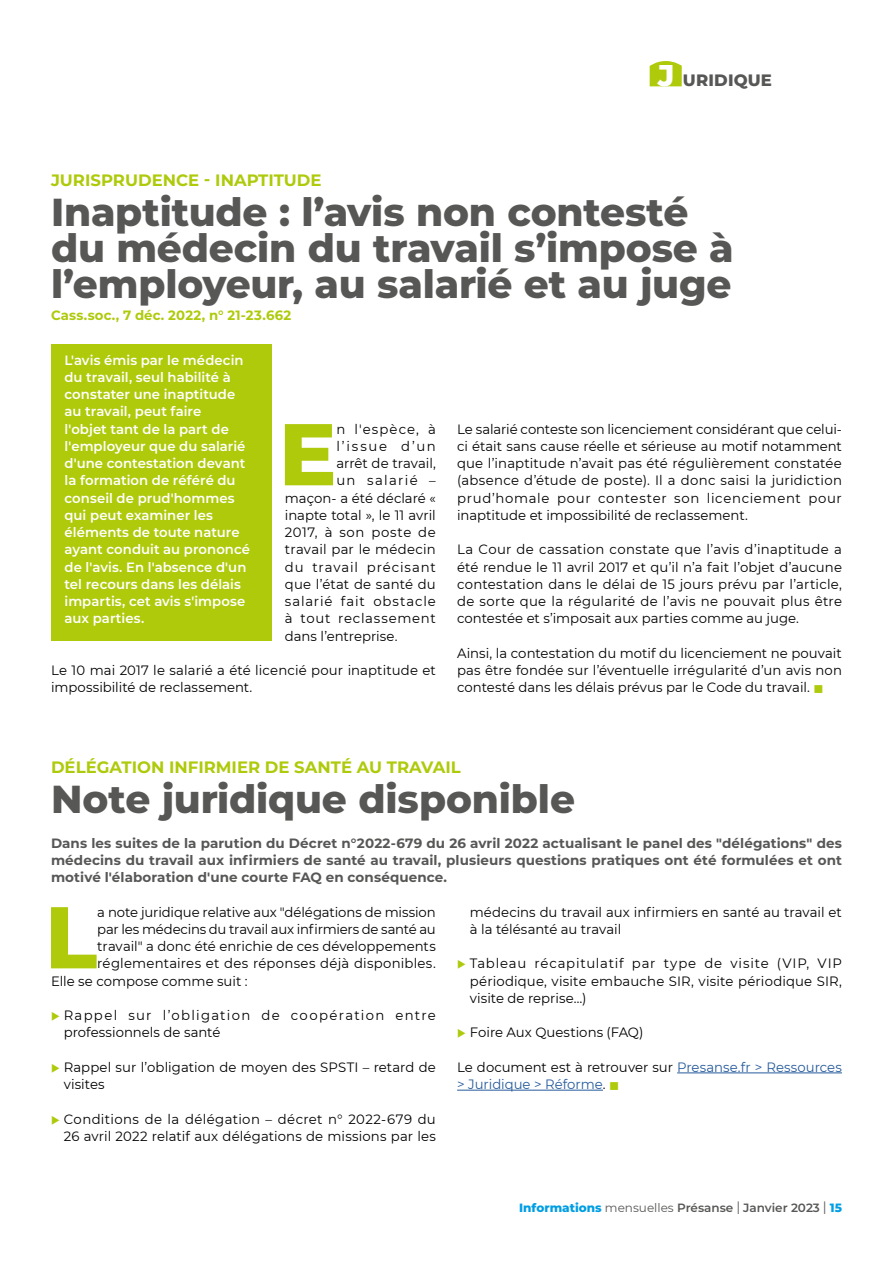
<style>
.page{position:relative;width:893px;height:1263px;background:#fff}
.page>*{position:absolute;margin:0;border:0;box-sizing:border-box;transform-origin:0 0}
.t1{font:800 87.45px "Montserrat";color:#afca0b}
.t2{font:800 39px/36px "Montserrat";letter-spacing:-.005em;color:#575756}
.t3{font:700 16.5px "Montserrat";color:#afca0b}
.t4{font:800 16.5px "Montserrat";letter-spacing:.01em;color:#575756}
.t5{font:13.5px/17.2px "Montserrat";letter-spacing:.005em;color:#000;text-align:justify}
.t6{font:600 13.5px/17.2px "Montserrat";letter-spacing:.005em;color:#fff}
.t7{font:700 13.5px/17.2px "Montserrat";letter-spacing:.005em;color:#575756;text-align:justify}
.t8{font:13.5px/17.2px "Montserrat";color:#265b9b}
.t9{font:13.5px/17.2px "Montserrat";letter-spacing:.09em;color:#000}
.t10{font:13.5px "Montserrat";letter-spacing:-.02em;color:#000}
.t11{font:13.5px "Montserrat";letter-spacing:.065em;color:#000}
.t12{font:700 13.5px "Montserrat";letter-spacing:.015em;color:#afca0b}
.t13{font:13.5px "Montserrat";letter-spacing:.055em;color:#000}
.t14{font:13.5px "Montserrat";letter-spacing:.05em;color:#000}
.t15{font:13.5px "Montserrat";letter-spacing:.095em;color:#000}
.t16{font:600 12px "Montserrat";color:#575756}
.s1{font-size:30px;color:#fff}
.s2{color:#afca0b}
.s3{color:#000}
.s4{font-weight:800;color:#009ee4}
.s5{font-weight:400}
.s6{font-weight:400;font-size:16.8px}
</style>
<div class="page">
<svg style="left:650px;top:61px;width:32px;height:25px"></svg>
<div style="left:52px;top:344px;width:220px;height:297px;background:#afca0b"></div>
<hr style="left:677px;top:1072px;width:165px;height:1px;background:#265b9b">
<hr style="left:457px;top:1090px;width:146px;height:1px;background:#265b9b">
<p class="t4" style="left:658px;top:72px;width:116px"><span class="s1">J</span> URIDIQUE</p>
<p class="t3" style="left:51px;top:171px;width:272px">JURISPRUDENCE - INAPTITUDE</p>
<h2 class="t2" style="left:51px;top:197px;width:684px">Inaptitude : l’avis non contesté du médecin du travail s’impose à l’employeur, au salarié et au juge</h2>
<p class="t12" style="left:51px;top:308px;width:242px">Cass.soc., 7 déc. 2022, n° 21-23.662</p>
<p class="t6" style="left:65px;top:352px;width:187px">L'avis émis par le médecin du travail, seul habilité à constater une inaptitude au travail, peut faire<br>l'objet tant de la part de l'employeur que du salarié d'une contestation devant la formation de référé du conseil de prud'hommes qui peut examiner les éléments de toute nature ayant conduit au prononcé de l'avis. En l'absence d'un tel recours dans les délais impartis, cet avis s'impose aux parties.</p>
<h1 class="t1" style="left:279px;top:415px;width:59px">E</h1>
<p class="t5" style="left:336px;top:421px;width:101px">n l'espèce, à</p>
<p class="t5" style="left:457px;top:421px;width:386px">Le salarié conteste son licenciement considérant que celui&shy;ci était sans cause réelle et sérieuse au motif notamment que l’inaptitude n’avait pas été régulièrement constatée (absence d’étude de poste). Il a donc saisi la juridiction prud’homale pour contester son licenciement pour inaptitude et impossibilité de reclassement.</p>
<p class="t5" style="left:457px;top:542px;width:386px">La Cour de cassation constate que l’avis d’inaptitude a été rendue le 11 avril 2017 et qu’il n’a fait l’objet d’aucune contestation dans le délai de 15 jours prévu par l’article, de sorte que la régularité de l’avis ne pouvait plus être contestée et s’imposait aux parties comme au juge.</p>
<p class="t5" style="left:457px;top:646px;width:386px">Ainsi, la contestation du motif du licenciement ne pouvait pas être fondée sur l’éventuelle irrégularité d’un avis non contesté dans les délais prévus par le Code du travail. <span class="s2">■</span></p>
<p class="t5" style="left:336px;top:439px;width:101px">l’issue d’un</p>
<p class="t5" style="left:336px;top:456px;width:101px">arrêt de travail,</p>
<p class="t15" style="left:336px;top:475px;width:101px">un salarié –</p>
<p class="t5" style="left:285px;top:490px;width:152px">maçon- a été déclaré «</p>
<p class="t5" style="left:285px;top:508px;width:152px">inapte total », le 11 avril</p>
<p class="t14" style="left:285px;top:527px;width:152px">2017, à son poste de</p>
<p class="t5" style="left:285px;top:542px;width:152px">travail par le médecin</p>
<p class="t11" style="left:285px;top:561px;width:152px">du travail précisant</p>
<p class="t5" style="left:285px;top:577px;width:152px">que l’état de santé du</p>
<p class="t11" style="left:285px;top:596px;width:152px">salarié fait obstacle</p>
<p class="t13" style="left:285px;top:613px;width:152px">à tout reclassement</p>
<p class="t5" style="left:285px;top:628px;width:114px">dans l’entreprise.</p>
<p class="t5" style="left:51px;top:663px;width:386px">Le 10 mai 2017 le salarié a été licencié pour inaptitude et impossibilité de reclassement.</p>
<p class="t3" style="left:51px;top:758px;width:411px">DÉLÉGATION INFIRMIER DE SANTÉ AU TRAVAIL</p>
<h2 class="t2" style="left:51px;top:784px;width:525px">Note juridique disponible</h2>
<p class="t7" style="left:51px;top:834px;width:792px">Dans les suites de la parution du Décret n°2022-679 du 26 avril 2022 actualisant le panel des "délégations" des médecins du travail aux infirmiers de santé au travail, plusieurs questions pratiques ont été formulées et ont motivé l'élaboration d'une courte FAQ en conséquence.</p>
<h1 class="t1" style="left:45px;top:898px;width:54px">L</h1>
<p class="t5" style="left:97px;top:904px;width:340px">a note juridique relative aux "délégations de mission</p>
<p class="t5" style="left:470px;top:903px;width:374px">médecins du travail aux infirmiers en santé au travail et à la télésanté au travail</p>
<p class="t5" style="left:470px;top:956px;width:374px;text-indent:-13px"><span class="s2">◆</span> Tableau récapitulatif par type de visite (VIP, VIP périodique, visite embauche SIR, visite périodique SIR, visite de reprise…)</p>
<p class="t5" style="left:457px;top:1025px;width:188px"><span class="s2">◆</span> Foire Aux Questions (FAQ)</p>
<p class="t8" style="left:457px;top:1060px;width:386px"><span class="s3">Le document est à retrouver sur</span> Presanse.fr &gt; Ressources &gt; Juridique &gt; Réforme<span class="s3">.</span> <span class="s2">■</span></p>
<p class="t10" style="left:97px;top:920px;width:340px">par les médecins du travail aux infirmiers de santé au</p>
<p class="t5" style="left:97px;top:939px;width:340px">travail" a donc été enrichie de ces développements</p>
<p class="t5" style="left:97px;top:956px;width:340px">réglementaires et des réponses déjà disponibles.</p>
<p class="t5" style="left:51px;top:973px;width:198px">Elle se compose comme suit :</p>
<p class="t9" style="left:64px;top:1008px;width:374px;text-indent:-13px"><span class="s2">◆</span> Rappel sur l’obligation de coopération entre professionnels de santé</p>
<p class="t5" style="left:64px;top:1060px;width:374px;text-indent:-13px"><span class="s2">◆</span> Rappel sur l’obligation de moyen des SPSTI – retard de visites</p>
<p class="t5" style="left:51px;top:1111px;width:386px;text-align:right"><span class="s2">◆</span> Conditions de la délégation – décret n° 2022-679 du<br>26 avril 2022 relatif aux délégations de missions par les</p>
<p class="t16" style="left:519px;top:1203px;width:324px"><span class="s4">Informations</span> <span class="s5">mensuelles</span> Présanse <span class="s6">l</span> Janvier 2023 <span class="s6">l</span> <span class="s4">15</span></p>
</div>
